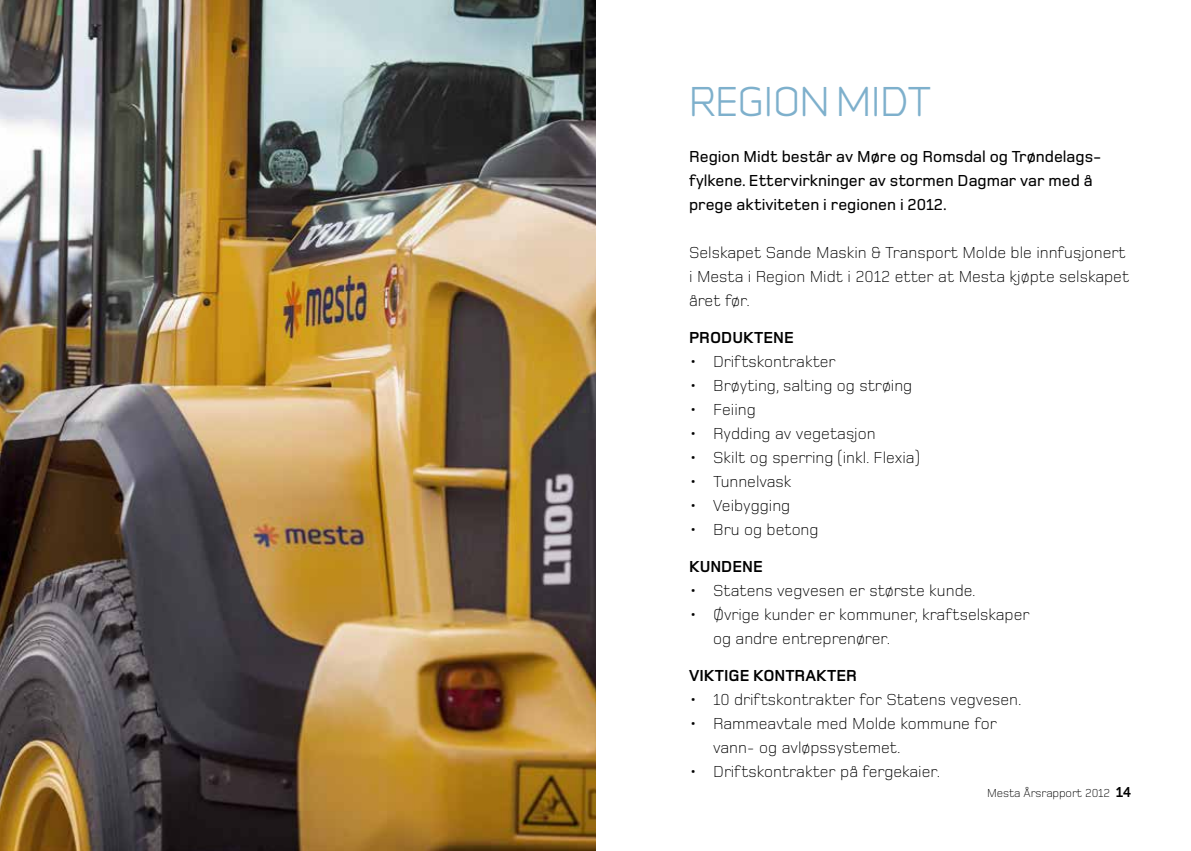
<style>
.page{position:relative;width:1191px;height:851px;background:#fff}
.page>*{position:absolute;margin:0;border:0;box-sizing:border-box;transform-origin:0 0}
.t1{font:37.5px "Infinity T Medium";letter-spacing:-.01em;color:#7eb0cc}
.t2{font:300 16.5px/24px "Foundry Monoline";color:#000}
.t3{font:500 16.5px/24px "Foundry Monoline";color:#000}
.t4{font:700 16.5px "Foundry Monoline";color:#000}
.t5{font:300 12px "Foundry Monoline";letter-spacing:-.01em;color:#000}
.s1{font-weight:700;font-size:15px}
</style>
<div class="page">
<img style="left:0;top:0;width:595px;height:850px">
<h1 class="t1" style="left:689px;top:74px;width:244px">REGION MIDT</h1>
<p class="t3" style="left:689px;top:145px;width:414px">Region Midt består av Møre og Romsdal og Trøndelags&shy;fylkene. Ettervirkninger av stormen Dagmar var med å prege aktiviteten i regionen i 2012.</p>
<p class="t2" style="left:689px;top:240px;width:442px">Selskapet Sande Maskin &amp; Transport Molde ble innfusjonert i Mesta i Region Midt i 2012 etter at Mesta kjøpte selskapet året før.</p>
<p class="t4" style="left:689px;top:329px;width:106px">PRODUKTENE</p>
<p class="t2" style="left:689px;top:349px;width:148px">• Driftskontrakter</p>
<p class="t2" style="left:689px;top:373px;width:225px">• Brøyting, salting og strøing</p>
<p class="t2" style="left:689px;top:397px;width:68px">• Feiing</p>
<p class="t2" style="left:689px;top:421px;width:188px">• Rydding av vegetasjon</p>
<p class="t2" style="left:689px;top:445px;width:232px">• Skilt og sperring (inkl. Flexia)</p>
<p class="t2" style="left:689px;top:469px;width:104px">• Tunnelvask</p>
<p class="t2" style="left:689px;top:493px;width:103px">• Veibygging</p>
<p class="t2" style="left:689px;top:517px;width:131px">• Bru og betong</p>
<p class="t4" style="left:689px;top:557px;width:75px">KUNDENE</p>
<p class="t2" style="left:689px;top:578px;width:288px">• Statens vegvesen er største kunde.</p>
<p class="t2" style="left:713px;top:602px;width:318px;text-indent:-24px">• Øvrige kunder er kommuner, kraftselskaper og andre entreprenører.</p>
<p class="t4" style="left:689px;top:666px;width:169px">VIKTIGE KONTRAKTER</p>
<p class="t2" style="left:689px;top:687px;width:334px">• 10 driftskontrakter for Statens vegvesen.</p>
<p class="t2" style="left:713px;top:711px;width:285px;text-indent:-24px">• Rammeavtale med Molde kommune for vann- og avløpssystemet.</p>
<p class="t2" style="left:689px;top:759px;width:253px">• Driftskontrakter på fergekaier.</p>
<p class="t5" style="left:987px;top:786px;width:146px">Mesta Årsrapport 2012 <span class="s1">14</span></p>
</div>
